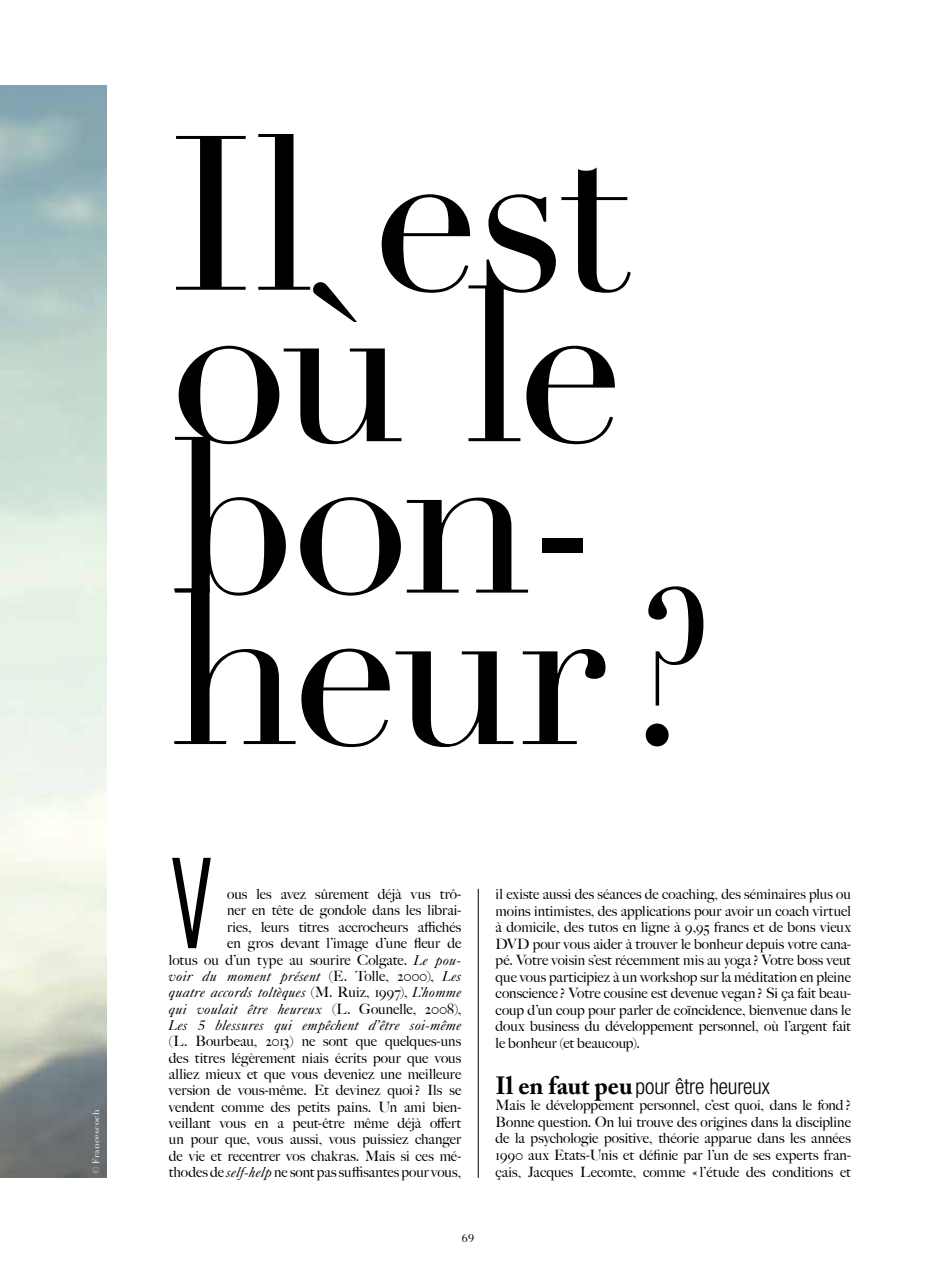
<style>
.page{position:relative;width:936px;height:1263px;background:#fff}
.page>*{position:absolute;margin:0;border:0;box-sizing:border-box;transform-origin:0 0}
.t1{font:216px/151.4px "Didot";letter-spacing:-.04em;color:#000}
.t2{font:300 105.15px "Antonio";color:#000}
.t3{font:300 condensed 21.75px "Helvetica Neue LT Std";letter-spacing:-.01em;color:#000}
.t4{font:500 14.25px/16.5px "Big Caslon";color:#000;text-align:justify}
.t5{font:italic 14.25px/16.4px "Caslon 540 LT Std";letter-spacing:.02em;color:#000;text-align:justify}
.t6{font:12px "Caslon 540 LT Std";color:#000}
.t7{font:9px "Didot";letter-spacing:.03em;color:#fff}
.s1{font-family:"Caslon 540 LT Std";font-weight:400;font-style:italic}
.s2{font-family:"Big Caslon";font-weight:500;font-style:normal}
.s3{font-family:"Adobe Caslon Pro";font-weight:700;font-stretch:normal;font-size:24.75px}
</style>
<div class="page">
<img style="left:0;top:85px;width:106px;height:1093px">
<hr style="left:478px;top:889px;width:1px;height:289px;background:#000">
<p class="t7" style="left:91px;top:1173px;width:65px;rotate:-90deg">© Francescoch</p>
<h1 class="t1" style="left:169px;top:144px;width:548px">Il est où le bon&shy;heur ?</h1>
<h2 class="t2" style="left:169px;top:828px;width:47px">V</h2>
<p class="t4" style="left:169px;top:885px;width:294px;text-align:right">ous les avez sûrement déjà vus trô-<br>ner en tête de gondole dans les librai-<br>ries, leurs titres accrocheurs affichés<br>en gros devant l’image d’une fleur de<br>lotus ou d’un type au sourire Colgate. <span class="s1">Le pou-</span></p>
<p class="t5" style="left:169px;top:968px;width:294px">voir du moment présent <span class="s2">(E. Tolle, 2000),</span> Les quatre accords toltèques <span class="s2">(M. Ruiz, 1997),</span> L’homme qui voulait être heureux <span class="s2">(L. Gounelle, 2008), </span>Les 5 blessures qui empêchent d’être soi-même</p>
<p class="t4" style="left:169px;top:1032px;width:294px">(L. Bourbeau, 2013) ne sont que quelques-uns des titres légèrement niais écrits pour que vous alliez mieux et que vous deveniez une meilleure version de vous-même. Et devinez quoi? Ils se vendent comme des petits pains. Un ami bien&shy;veillant vous en a peut-être même déjà offert un pour que, vous aussi, vous puissiez changer de vie et recentrer vos chakras. Mais si ces mé&shy;thodes de <span class="s1">self-help</span> ne sont pas suffisantes pour vous,</p>
<p class="t6" style="left:462px;top:1230px;width:13px">69</p>
<p class="t4" style="left:495px;top:885px;width:357px">il existe aussi des séances de coaching, des séminaires plus ou moins intimistes, des applications pour avoir un coach virtuel à domicile, des tutos en ligne à 9,95 francs et de bons vieux DVD pour vous aider à trouver le bonheur depuis votre cana&shy;pé. Votre voisin s’est récemment mis au yoga ? Votre boss veut que vous participiez à un workshop sur la méditation en pleine conscience ? Votre cousine est devenue vegan? Si ça fait beau&shy;coup d’un coup pour parler de coïncidence, bienvenue dans le doux business du développement personnel, où l’argent fait le bonheur (et beaucoup).</p>
<h3 class="t3" style="left:495px;top:1074px;width:275px"><span class="s3">Il en faut peu</span>pour être heureux</h3>
<p class="t4" style="left:495px;top:1096px;width:357px">Mais le développement personnel, c’est quoi, dans le fond?<br>Bonne question. On lui trouve des origines dans la discipline de la psychologie positive, théorie apparue dans les années 1990 aux Etats-Unis et définie par l’un de ses experts fran&shy;çais, Jacques Lecomte, comme «l’étude des conditions et</p>
</div>
